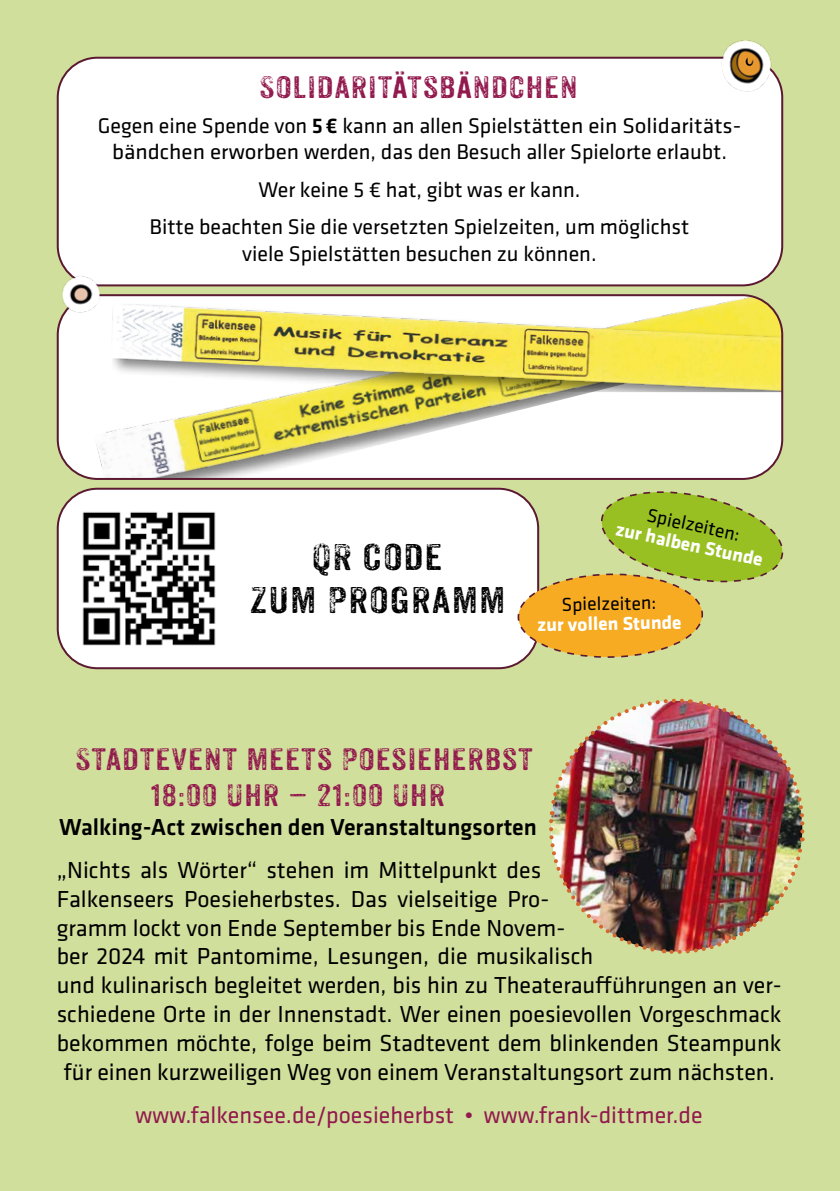
<style>
.page{position:relative;width:840px;height:1191px;background:#fff}
.page>*{position:absolute;margin:0;border:0;box-sizing:border-box;transform-origin:0 0}
.t1{font:36px/43.2px "Anodyne";letter-spacing:.025em;color:#000;text-align:center;scale:1.2 1}
.t2{font:30px/36px "Anodyne";letter-spacing:.025em;color:#92194d;text-align:center;scale:1.2 1}
.t3{font:24px/28.8px "Klavika";color:#000}
.t4{font:24px "Klavika";color:#92194d}
.t5{font:500 24px "Klavika";color:#000}
.t6{font:22px/26.4px "Klavika";color:#000;text-align:center}
.t7{font:700 19.4px "Klavika";color:#fff}
.t8{font:19.4px "Klavika";color:#000}
.s1{font-weight:500}
</style>
<div class="page">
<div style="left:0;top:0;width:839px;height:1191px;background:#d1df9c"></div>
<div style="left:58px;top:58px;width:723px;height:227px;background:#fff;border-radius:40px"></div>
<div style="left:57px;top:57px;width:725px;height:229px;border:2px solid #5b1932;border-radius:40px"></div>
<div style="left:58px;top:295px;width:723px;height:184px;background:#fff;border-radius:40px"></div>
<img style="left:96px;top:295px;width:685px;height:184px">
<img style="left:111px;top:303px;width:670px;height:89px">
<div style="left:57px;top:294px;width:725px;height:186px;border:2px solid #5b1932;border-radius:40px"></div>
<img style="left:716px;top:40px;width:60px;height:52px">
<img style="left:61px;top:270px;width:44px;height:47px">
<div style="left:58px;top:489px;width:480px;height:179px;background:#fff;border-radius:40px"></div>
<div style="left:57px;top:488px;width:482px;height:181px;border:2px solid #5b1932;border-radius:40px"></div>
<img style="left:82px;top:512px;width:134px;height:134px">
<img style="left:549px;top:698px;width:256px;height:256px">
<svg style="left:516px;top:491px;width:268px;height:167px"></svg>
<p class="t2" style="left:259px;top:69px;width:267px">SOLIDARITÄTSBÄNDCHEN</p>
<p class="t6" style="left:98px;top:111px;width:644px">Gegen eine Spende von <span class="s1">5€</span> kann an allen Spielstätten ein Solidaritäts&shy;bändchen erworben werden, das den Besuch aller Spielorte erlaubt.</p>
<p class="t6" style="left:149px;top:170px;width:541px;line-height:37.8px">Wer keine 5 € hat, gibt was er kann.<br>Bitte beachten Sie die versetzten Spielzeiten, um möglichst</p>
<p class="t6" style="left:242px;top:240px;width:356px">viele Spielstätten besuchen zu können.</p>
<h1 class="t1" style="left:249px;top:535px;width:215px">QR CODE<br>ZUM PROGRAMM</h1>
<p class="t8" style="left:649px;top:502px;width:96px;rotate:12deg">Spielzeiten:</p>
<p class="t7" style="left:618px;top:515px;width:151px;rotate:12deg">zur halben Stunde</p>
<p class="t8" style="left:561px;top:592px;width:96px;rotate:-1deg">Spielzeiten:</p>
<p class="t7" style="left:536px;top:611px;width:146px;rotate:-1deg">zur vollen Stunde</p>
<p class="t2" style="left:75px;top:741px;width:383px">STADTEVENT MEETS POESIEHERBST<br>18:00 UHR – 21:00 UHR</p>
<p class="t5" style="left:59px;top:810px;width:479px">Walking-Act zwischen den Veranstaltungsorten</p>
<p class="t3" style="left:57px;top:855px;width:726px">„Nichts als Wörter“ stehen im Mittelpunkt des<br>Falkenseers Poesieherbstes. Das vielseitige Pro-<br>gramm lockt von Ende September bis Ende Novem-<br>ber 2024 mit Pantomime, Lesungen, die musikalisch<br>und kulinarisch begleitet werden, bis hin zu Theateraufführungen an ver&shy;schiedene Orte in der Innenstadt. Wer einen poesievollen Vorgeschmack bekommen möchte, folge beim Stadtevent dem blinkenden Steampunk für einen kurzweiligen Weg von einem Veranstaltungsort zum nächsten.</p>
<p class="t4" style="left:135px;top:1099px;width:568px">www.falkensee.de/poesieherbst • www.frank-dittmer.de</p>
</div>
